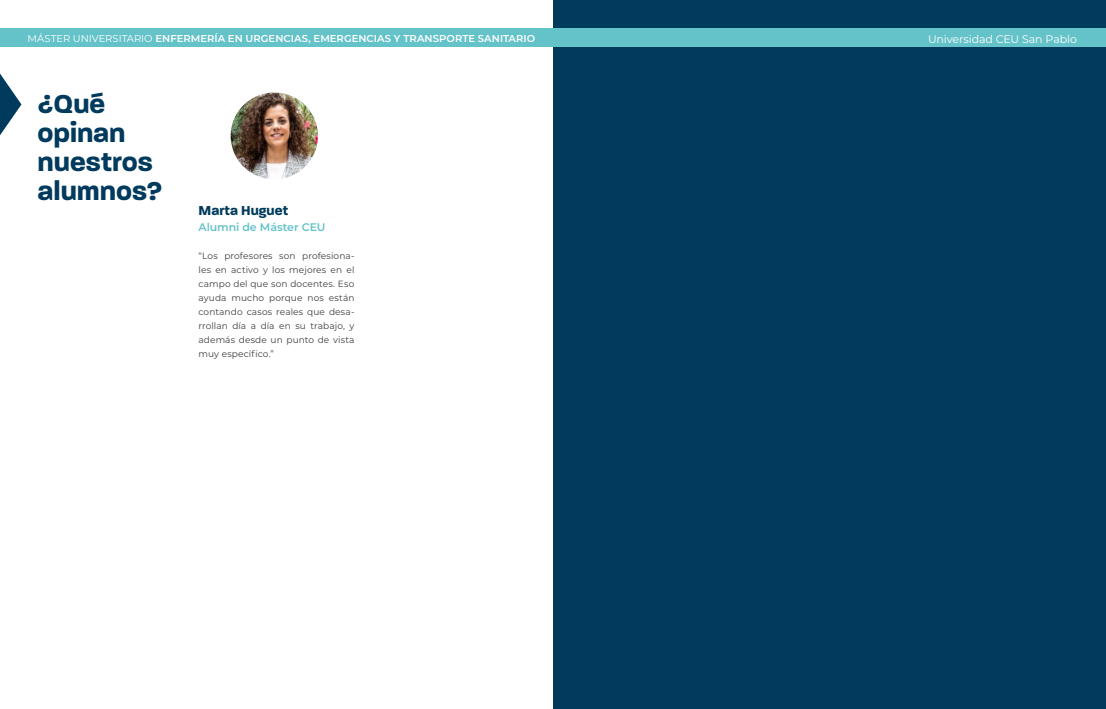
<style>
.page{position:relative;width:1106px;height:709px;background:#fff}
.page>*{position:absolute;margin:0;border:0;box-sizing:border-box;transform-origin:0 0}
.t1{font:700 28px/29px "Paralucent";color:#003a5d}
.t2{font:700 14px "Paralucent";letter-spacing:.005em;color:#003a5d}
.t3{font:11px "Montserrat";letter-spacing:-.01em;color:#fff}
.t4{font:600 11px "Montserrat";letter-spacing:-.005em;color:#64c2c9}
.t5{font:600 10px "Montserrat";letter-spacing:.005em;color:#fff}
.t6{font:9px/14px "Montserrat";letter-spacing:.01em;color:#3c3c3b;text-align:justify}
.s1{font-weight:400}
</style>
<div class="page">
<div style="left:553px;top:0;width:553px;height:709px;background:#003a5d"></div>
<div style="left:0;top:28px;width:1106px;height:19px;background:#64c2c9"></div>
<img style="left:231px;top:92px;width:87px;height:87px;border-radius:43px">
<svg style="left:0;top:74px;width:21px;height:61px"></svg>
<p class="t5" style="left:27px;top:31px;width:509px"><span class="s1">MÁSTER UNIVERSITARIO</span> ENFERMERÍA EN URGENCIAS, EMERGENCIAS Y TRANSPORTE SANITARIO</p>
<p class="t3" style="left:928px;top:32px;width:150px">Universidad CEU San Pablo</p>
<h1 class="t1" style="left:38px;top:90px;width:126px">¿Qué opinan nuestros alumnos?</h1>
<h2 class="t2" style="left:198px;top:202px;width:91px">Marta Huguet</h2>
<p class="t4" style="left:198px;top:219px;width:129px">Alumni de Máster CEU</p>
<p class="t6" style="left:198px;top:248px;width:157px">“Los profesores son profesiona&shy;les en activo y los mejores en el campo del que son docentes. Eso ayuda mucho porque nos están contando casos reales que desa&shy;rrollan día a día en su trabajo, y además desde un punto de vista muy específico.”</p>
</div>
